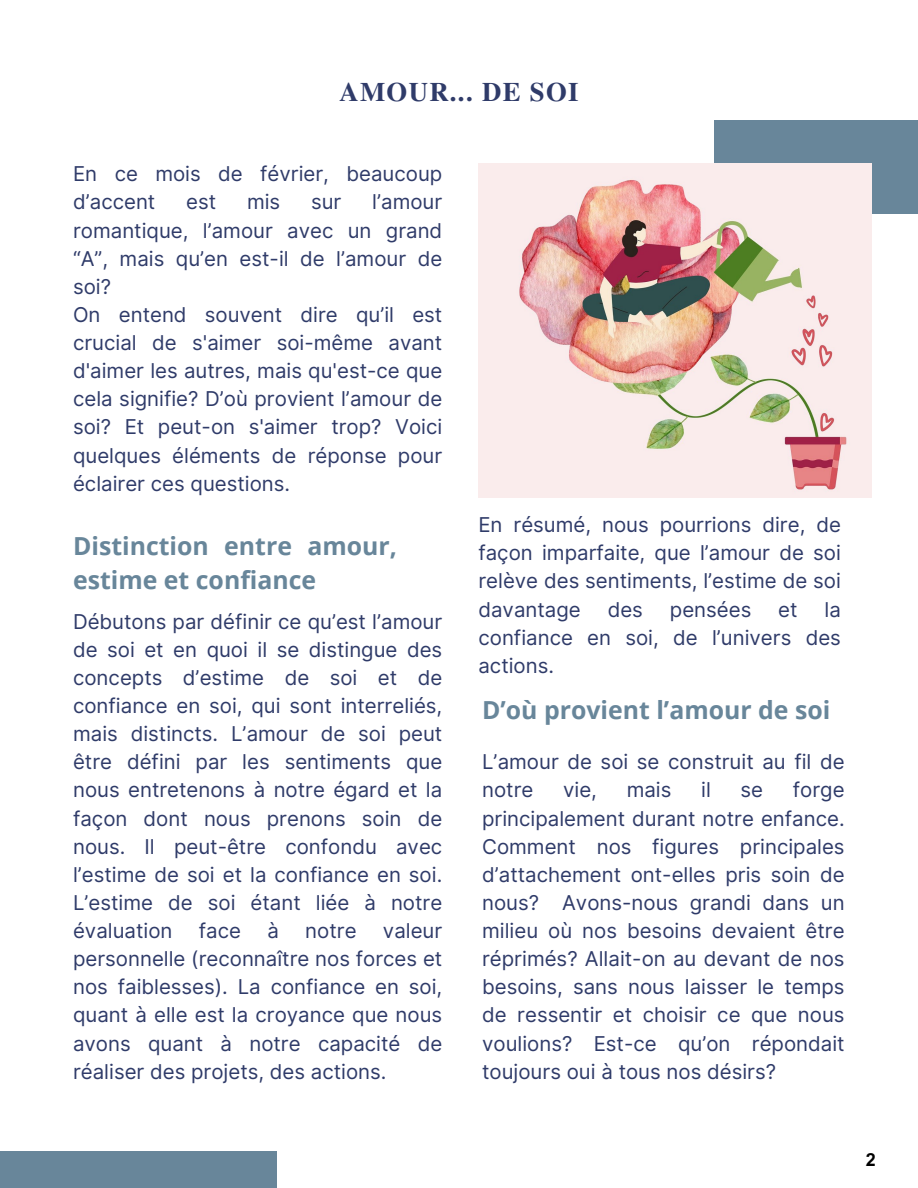
<style>
.page{position:relative;width:918px;height:1188px;background:#fff}
.page>*{position:absolute;margin:0;border:0;box-sizing:border-box;transform-origin:0 0}
.t1{font:700 26.7px "Te X Gyre Termes";letter-spacing:.05em;color:#2f3b69}
.t2{font:700 24.9px/33.8px "Open Sans";color:#68869a}
.t3{font:20.4px/28.2px "Inter";color:#2f3b69;text-align:justify}
.t4{font:700 18px "Arial MT Pro";color:#000}
</style>
<div class="page">
<div style="left:0;top:1152px;width:277px;height:36px;background:#68869a"></div>
<div style="left:714px;top:120px;width:204px;height:94px;background:#68869a"></div>
<img style="left:478px;top:163px;width:393px;height:334px">
<h1 class="t1" style="left:339px;top:71px;width:241px">AMOUR... DE SOI</h1>
<p class="t3" style="left:73px;top:160px;width:371px">En ce mois de février, beaucoup d’accent</p>
<p class="t3" style="left:186px;top:188px;width:31px">est</p>
<p class="t3" style="left:247px;top:188px;width:35px">mis</p>
<p class="t3" style="left:311px;top:188px;width:32px">sur</p>
<p class="t3" style="left:73px;top:188px;width:371px;text-indent:299px">l’amour romantique, l’amour avec un grand “A”, mais qu’en est-il de l’amour de soi?</p>
<p class="t3" style="left:73px;top:300px;width:371px">On entend souvent dire qu’il est crucial de s'aimer soi-même avant d'aimer les autres, mais qu'est-ce que cela signifie? D’où provient l’amour de soi? Et peut-on s'aimer trop? Voici quelques éléments de réponse pour éclairer ces questions.</p>
<p class="t2" style="left:73px;top:528px;width:325px">Distinction entre amour, estime et confiance</p>
<h2 class="t3" style="left:73px;top:607px;width:371px">Débutons par définir ce qu’est l’amour de soi et en quoi il se distingue des concepts d’estime de soi et de confiance en soi, qui sont interreliés, mais distincts. L’amour de soi peut être défini par les sentiments que nous entretenons à notre égard et la façon dont nous prenons soin de nous. Il peut-être confondu avec l’estime de soi et la confiance en soi.<br>L’estime de soi étant liée à notre évaluation</h2>
<h2 class="t3" style="left:199px;top:917px;width:44px">face</h2>
<h2 class="t3" style="left:267px;top:917px;width:13px">à</h2>
<h2 class="t3" style="left:305px;top:917px;width:53px">notre</h2>
<h2 class="t3" style="left:73px;top:917px;width:371px;text-indent:310px">valeur personnelle (reconnaître nos forces et nos faiblesses). La confiance en soi, quant à elle est la croyance que nous avons quant à notre capacité de réaliser des projets, des actions.</h2>
<p class="t3" style="left:478px;top:511px;width:364px">En résumé, nous pourrions dire, de façon imparfaite, que l’amour de soi relève des sentiments, l’estime de soi davantage</p>
<p class="t3" style="left:608px;top:595px;width:37px">des</p>
<p class="t3" style="left:670px;top:595px;width:83px">pensées</p>
<p class="t3" style="left:778px;top:595px;width:21px">et</p>
<p class="t3" style="left:478px;top:595px;width:364px;text-indent:346px">la confiance en soi, de l’univers des actions.</p>
<h2 class="t2" style="left:482px;top:693px;width:350px">D’où provient l’amour de soi</h2>
<p class="t3" style="left:482px;top:748px;width:364px">L’amour de soi se construit au fil de notre</p>
<p class="t3" style="left:482px;top:776px;width:364px;text-indent:311px">forge principalement durant notre enfance.<br>Comment nos figures principales d’attachement ont-elles pris soin de nous? Avons-nous grandi dans un milieu où nos besoins devaient être réprimés? Allait-on au devant de nos besoins, sans nous laisser le temps de ressentir et choisir ce que nous voulions? Est-ce qu’on répondait toujours oui à tous nos désirs?</p>
<p class="t3" style="left:563px;top:776px;width:35px">vie,</p>
<p class="t3" style="left:627px;top:776px;width:46px">mais</p>
<p class="t3" style="left:701px;top:776px;width:11px">il</p>
<p class="t3" style="left:741px;top:776px;width:24px">se</p>
<p class="t4" style="left:866px;top:1153px;width:12px">2</p>
</div>
